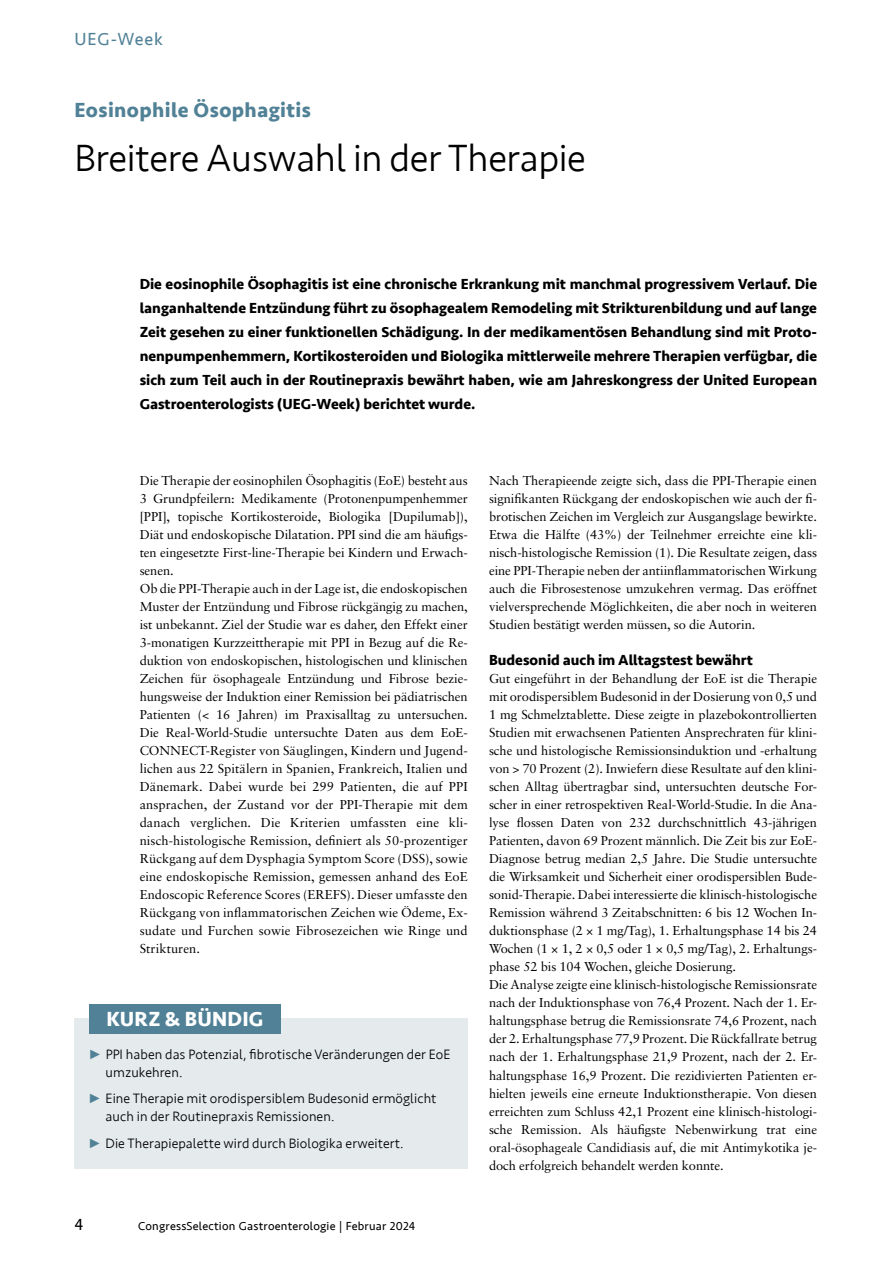
<style>
.page{position:relative;width:893px;height:1263px;background:#fff}
.page>*{position:absolute;margin:0;border:0;box-sizing:border-box;transform-origin:0 0}
.t1{font:300 39px "Seravek";letter-spacing:-.01em;color:#000}
.t2{font:700 21px "Seravek";letter-spacing:.02em;color:#518196}
.t3{font:700 21px "Seravek";letter-spacing:.01em;color:#fff}
.t4{font:18px "Seravek";letter-spacing:.05em;color:#518196}
.t5{font:16.5px "Seravek";color:#000}
.t6{font:700 15px/24px "Seravek";color:#000;text-align:justify}
.t7{font:300 13.95px/18px "Seravek";letter-spacing:.005em;color:#000}
.t8{font:12.9px/18px "Sabon";letter-spacing:-.005em;color:#000}
.t9{font:12px "Seravek";letter-spacing:.02em;color:#000}
</style>
<div class="page">
<div style="left:74px;top:1018px;width:394px;height:151px;background:#e5eaed"></div>
<div style="left:89px;top:1004px;width:192px;height:30px;background:#518196"></div>
<h3 class="t4" style="left:74px;top:25px;width:90px">UEG-Week</h3>
<h2 class="t2" style="left:74px;top:93px;width:238px">Eosinophile Ösophagitis</h2>
<h1 class="t1" style="left:74px;top:135px;width:513px">Breitere Auswahl in der Therapie</h1>
<p class="t6" style="left:140px;top:271px;width:679px">Die eosinophile Ösophagitis ist eine chronische Erkrankung mit manchmal progressivem Verlauf. Die langanhaltende Entzündung führt zu ösophagealem Remodeling mit Strikturenbildung und auf lange Zeit gesehen zu einer funktionellen Schädigung. In der medikamentösen Behandlung sind mit Proto&shy;nenpumpenhemmern, Kortikosteroiden und Biologika mittlerweile mehrere Therapien verfügbar, die sich zum Teil auch in der Routinepraxis bewährt haben, wie am Jahreskongress der United European Gastroenterologists (UEG-Week) berichtet wurde.</p>
<p class="t8" style="left:140px;top:472px;width:330px">Die Therapie der eosinophilen Ösophagitis (EoE) besteht aus 3 Grundpfeilern: Medikamente (Protonenpumpenhemmer [PPI], topische Kortikosteroide, Biologika [Dupilumab]), Diät und endoskopische Dilatation. PPI sind die am häufigs&shy;ten eingesetzte First-line-Therapie bei Kindern und Erwach&shy;senen.<br>Ob die PPI-Therapie auch in der Lage ist, die endoskopischen Muster der Entzündung und Fibrose rückgängig zu machen, ist unbekannt. Ziel der Studie war es daher, den Effekt einer 3-monatigen Kurzzeittherapie mit PPI in Bezug auf die Re&shy;duktion von endoskopischen, histologischen und klinischen Zeichen für ösophageale Entzündung und Fibrose bezie&shy;hungsweise der Induktion einer Remission bei pädiatrischen Patienten (&lt; 16 Jahren) im Praxisalltag zu untersuchen.<br>Die Real-World-Studie untersuchte Daten aus dem EoE-CONNECT-Register von Säuglingen, Kindern und Jugend&shy;lichen aus 22 Spitälern in Spanien, Frankreich, Italien und Dänemark. Dabei wurde bei 299 Patienten, die auf PPI ansprachen, der Zustand vor der PPI-Therapie mit dem danach verglichen. Die Kriterien umfassten eine kli&shy;nisch-histologische Remission, definiert als 50-prozentiger Rückgang auf dem Dysphagia Symptom Score (DSS), sowie eine endoskopische Remission, gemessen anhand des EoE Endoscopic Reference Scores (EREFS). Dieser umfasste den Rückgang von inflammatorischen Zeichen wie Ödeme, Ex&shy;sudate und Furchen sowie Fibrosezeichen wie Ringe und Strikturen.</p>
<p class="t8" style="left:489px;top:472px;width:330px;text-align:justify">Nach Therapieende zeigte sich, dass die PPI-Therapie einen signifikanten Rückgang der endoskopischen wie auch der fi&shy;brotischen Zeichen im Vergleich zur Ausgangslage bewirkte.<br>Etwa die Hälfte (43%) der Teilnehmer erreichte eine kli&shy;nisch-histologische Remission (1). Die Resultate zeigen, dass eine PPI-Therapie neben der antiinflammatorischen Wirkung auch die Fibrosestenose umzukehren vermag. Das eröffnet vielversprechende Möglichkeiten, die aber noch in weiteren Studien bestätigt werden müssen, so die Autorin.</p>
<p class="t6" style="left:489px;top:648px;width:265px">Budesonid auch im Alltagstest bewährt</p>
<p class="t8" style="left:489px;top:670px;width:330px">Gut eingeführt in der Behandlung der EoE ist die Therapie mit orodispersiblem Budesonid in der Dosierung von 0,5 und 1 mg Schmelztablette. Diese zeigte in plazebokontrollierten Studien mit erwachsenen Patienten Ansprechraten für klini&shy;sche und histologische Remissionsinduktion und -erhaltung von &gt; 70 Prozent (2). Inwiefern diese Resultate auf den klini&shy;schen Alltag übertragbar sind, untersuchten deutsche For&shy;scher in einer retrospektiven Real-World-Studie. In die Ana&shy;lyse flossen Daten von 232 durchschnittlich 43-jährigen Patienten, davon 69 Prozent männlich. Die Zeit bis zur EoE-Diagnose betrug median 2,5 Jahre. Die Studie untersuchte die Wirksamkeit und Sicherheit einer orodispersiblen Bude&shy;sonid-Therapie. Dabei interessierte die klinisch-histologische Remission während 3 Zeitabschnitten: 6 bis 12 Wochen In&shy;duktionsphase (2 × 1 mg/Tag), 1. Erhaltungsphase 14 bis 24<br>Wochen (1 × 1, 2 × 0,5 oder 1 × 0,5 mg/Tag), 2. Erhaltungs&shy;phase 52 bis 104 Wochen, gleiche Dosierung.<br>Die Analyse zeigte eine klinisch-histologische Remissionsrate nach der Induktionsphase von 76,4 Prozent. Nach der 1. Er&shy;haltungsphase betrug die Remissionsrate 74,6 Prozent, nach der 2. Erhaltungsphase 77,9 Prozent. Die Rückfallrate betrug nach der 1. Erhaltungsphase 21,9 Prozent, nach der 2. Er&shy;haltungsphase 16,9 Prozent. Die rezidivierten Patienten er&shy;hielten jeweils eine erneute Induktionstherapie. Von diesen erreichten zum Schluss 42,1 Prozent eine klinisch-histologi&shy;sche Remission. Als häufigste Nebenwirkung trat eine oral-ösophageale Candidiasis auf, die mit Antimykotika je&shy;doch erfolgreich behandelt werden konnte.</p>
<h2 class="t3" style="left:106px;top:1002px;width:159px">KURZ &amp; BÜNDIG</h2>
<p class="t7" style="left:106px;top:1045px;width:346px">PPI haben das Potenzial, fibrotische Veränderungen der EoE umzukehren.</p>
<p class="t7" style="left:106px;top:1090px;width:332px">Eine Therapie mit orodispersiblem Budesonid ermöglicht auch in der Routinepraxis Remissionen.</p>
<p class="t7" style="left:106px;top:1134px;width:299px">Die Therapiepalette wird durch Biologika erweitert.</p>
<p class="t5" style="left:74px;top:1212px;width:10px">4</p>
<p class="t9" style="left:138px;top:1217px;width:278px">CongressSelection Gastroenterologie | Februar 2024</p>
</div>
